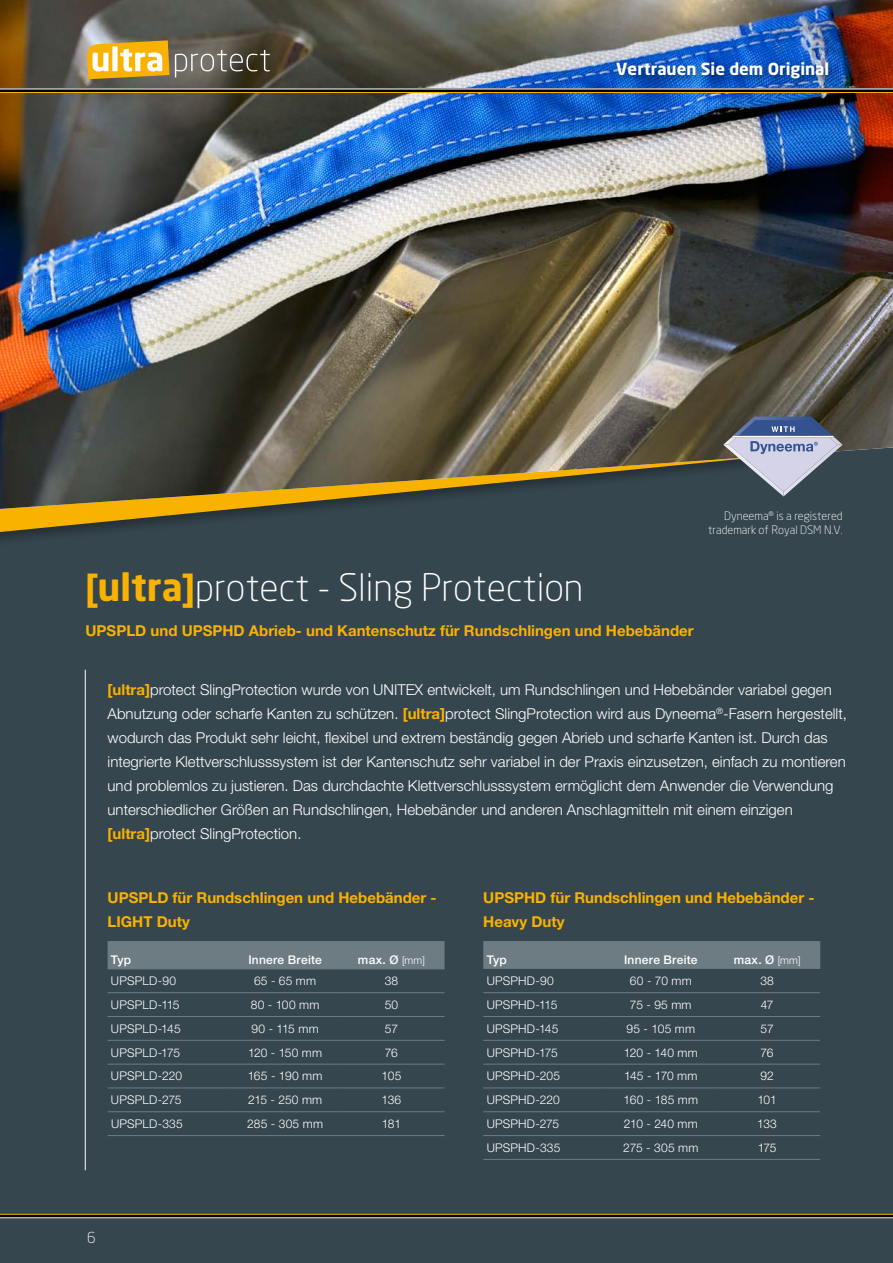
<style>
.page{position:relative;width:893px;height:1263px;background:#36464e}
.page>*{position:absolute;margin:0;border:0;box-sizing:border-box;transform-origin:0 0}
.t1{font:300 37.5px "Neo Sans";color:#fff}
.t2{font:700 16.5px "Neo Sans";color:#fff}
.t3{font:300 15px/24px "Helvetica Neue LT Std";color:#fff}
.t4{font:700 15px/24px "Helvetica Neue LT Std";color:#f9b200}
.t5{font:300 15px "Neo Sans";color:#fff}
.t6{font:300 12px "Helvetica Neue LT Std";letter-spacing:.015em;color:#fff}
.t7{font:500 12px "Helvetica Neue LT Std";letter-spacing:.02em;color:#fff}
.t8{font:300 11.4px/13.8px "Neo Sans";color:#fff;text-align:right}
.s1{font-family:"Helvetica Neue LT Std";font-weight:700;color:#f9b200}
.s2{font-weight:700;color:#f9b200}
.s3{font-weight:300;font-size:10.5px}
</style>
<div class="page">
<svg style="left:0;top:509px;width:302px;height:23px"></svg>
<img style="left:0;top:0;width:893px;height:509px">
<svg style="left:87px;top:40px;width:183px;height:39px;background:#a48d56"></svg>
<svg style="left:0;top:89px;width:893px;height:3px;background:#222"></svg>
<hr style="left:0;top:92px;width:893px;height:1px;background:#f9b200">
<hr style="left:0;top:88px;width:893px;height:1px;background:#fff">
<hr style="left:0;top:1214px;width:893px;height:4px;background:#000">
<hr style="left:0;top:1214px;width:893px;height:1px;background:#f9b200">
<hr style="left:0;top:1217px;width:893px;height:1px;background:#fff">
<hr style="left:85px;top:670px;width:1px;height:500px;background:#fff">
<div style="left:108px;top:941px;width:337px;height:27px;background:#6d7c83"></div>
<hr style="left:108px;top:968px;width:124px;height:1px;background:#6d7c83">
<hr style="left:232px;top:968px;width:106px;height:1px;background:#6d7c83">
<hr style="left:338px;top:968px;width:107px;height:1px;background:#6d7c83">
<hr style="left:108px;top:992px;width:124px;height:1px;background:#6d7c83">
<hr style="left:232px;top:992px;width:106px;height:1px;background:#6d7c83">
<hr style="left:338px;top:992px;width:107px;height:1px;background:#6d7c83">
<hr style="left:108px;top:1016px;width:124px;height:1px;background:#6d7c83">
<hr style="left:232px;top:1016px;width:106px;height:1px;background:#6d7c83">
<hr style="left:338px;top:1016px;width:107px;height:1px;background:#6d7c83">
<hr style="left:108px;top:1040px;width:124px;height:1px;background:#6d7c83">
<hr style="left:232px;top:1040px;width:106px;height:1px;background:#6d7c83">
<hr style="left:338px;top:1040px;width:107px;height:1px;background:#6d7c83">
<hr style="left:108px;top:1064px;width:124px;height:1px;background:#6d7c83">
<hr style="left:232px;top:1064px;width:106px;height:1px;background:#6d7c83">
<hr style="left:338px;top:1064px;width:107px;height:1px;background:#6d7c83">
<hr style="left:108px;top:1087px;width:124px;height:1px;background:#6d7c83">
<hr style="left:232px;top:1087px;width:106px;height:1px;background:#6d7c83">
<hr style="left:338px;top:1087px;width:107px;height:1px;background:#6d7c83">
<hr style="left:108px;top:1111px;width:124px;height:1px;background:#6d7c83">
<hr style="left:232px;top:1111px;width:106px;height:1px;background:#6d7c83">
<hr style="left:338px;top:1111px;width:107px;height:1px;background:#6d7c83">
<hr style="left:108px;top:1135px;width:124px;height:1px;background:#6d7c83">
<hr style="left:232px;top:1135px;width:106px;height:1px;background:#6d7c83">
<hr style="left:338px;top:1135px;width:107px;height:1px;background:#6d7c83">
<div style="left:483px;top:941px;width:337px;height:28px;background:#6d7c83"></div>
<hr style="left:483px;top:992px;width:125px;height:1px;background:#6d7c83">
<hr style="left:608px;top:992px;width:106px;height:1px;background:#6d7c83">
<hr style="left:714px;top:992px;width:106px;height:1px;background:#6d7c83">
<hr style="left:483px;top:1016px;width:125px;height:1px;background:#6d7c83">
<hr style="left:608px;top:1016px;width:106px;height:1px;background:#6d7c83">
<hr style="left:714px;top:1016px;width:106px;height:1px;background:#6d7c83">
<hr style="left:483px;top:1040px;width:125px;height:1px;background:#6d7c83">
<hr style="left:608px;top:1040px;width:106px;height:1px;background:#6d7c83">
<hr style="left:714px;top:1040px;width:106px;height:1px;background:#6d7c83">
<hr style="left:483px;top:1064px;width:125px;height:1px;background:#6d7c83">
<hr style="left:608px;top:1064px;width:106px;height:1px;background:#6d7c83">
<hr style="left:714px;top:1064px;width:106px;height:1px;background:#6d7c83">
<hr style="left:483px;top:1087px;width:125px;height:1px;background:#6d7c83">
<hr style="left:608px;top:1087px;width:106px;height:1px;background:#6d7c83">
<hr style="left:714px;top:1087px;width:106px;height:1px;background:#6d7c83">
<hr style="left:483px;top:1111px;width:125px;height:1px;background:#6d7c83">
<hr style="left:608px;top:1111px;width:106px;height:1px;background:#6d7c83">
<hr style="left:714px;top:1111px;width:106px;height:1px;background:#6d7c83">
<hr style="left:483px;top:1135px;width:125px;height:1px;background:#6d7c83">
<hr style="left:608px;top:1135px;width:106px;height:1px;background:#6d7c83">
<hr style="left:714px;top:1135px;width:106px;height:1px;background:#6d7c83">
<hr style="left:483px;top:1159px;width:125px;height:1px;background:#6d7c83">
<hr style="left:608px;top:1159px;width:106px;height:1px;background:#6d7c83">
<hr style="left:714px;top:1159px;width:106px;height:1px;background:#6d7c83">
<div style="left:611px;top:56px;width:229px;height:34px;background:#000;opacity:.6"></div>
<svg style="left:723px;top:417px;width:120px;height:79px"></svg>
<p class="t2" style="left:616px;top:61px;width:214px">Vertrauen Sie dem Original</p>
<h1 class="t1" style="left:85px;top:571px;width:500px"><span class="s1">[</span><span class="s2">ultra</span><span class="s1">]</span>protect - Sling Protection</h1>
<p class="t4" style="left:85px;top:618px;width:610px">UPSPLD und UPSPHD Abrieb- und Kantenschutz für Rundschlingen und Hebebänder</p>
<p class="t8" style="left:708px;top:509px;width:136px">Dyneema<sup>®</sup> is a registered trademark of Royal DSM N.V.</p>
<p class="t3" style="left:108px;top:678px;width:741px"><span class="s2">[ultra]</span>protect SlingProtection wurde von UNITEX entwickelt, um Rundschlingen und Hebebänder variabel gegen Abnutzung oder scharfe Kanten zu schützen. <span class="s2">[ultra]</span>protect SlingProtection wird aus Dyneema<sup>®</sup>-Fasern hergestellt, wodurch das Produkt sehr leicht, flexibel und extrem beständig gegen Abrieb und scharfe Kanten ist. Durch das integrierte Klettverschlusssystem ist der Kantenschutz sehr variabel in der Praxis einzusetzen, einfach zu montieren und problemlos zu justieren. Das durchdachte Klettverschlusssystem ermöglicht dem Anwender die Verwendung unterschiedlicher Größen an Rundschlingen, Hebebänder und anderen Anschlagmitteln mit einem einzigen <span class="s2">[ultra]</span>protect SlingProtection.</p>
<p class="t4" style="left:108px;top:885px;width:330px">UPSPLD für Rundschlingen und Hebebänder -<br>LIGHT Duty</p>
<p class="t4" style="left:483px;top:885px;width:333px">UPSPHD für Rundschlingen und Hebebänder -<br>Heavy Duty</p>
<p class="t7" style="left:111px;top:952px;width:22px">Typ</p>
<p class="t7" style="left:248px;top:952px;width:75px">Innere Breite</p>
<p class="t7" style="left:358px;top:952px;width:68px">max. Ø <span class="s3">[mm]</span></p>
<p class="t6" style="left:111px;top:973px;width:67px">UPSPLD-90</p>
<p class="t6" style="left:254px;top:973px;width:64px">65 - 65 mm</p>
<p class="t6" style="left:385px;top:973px;width:15px">38</p>
<p class="t6" style="left:111px;top:997px;width:70px">UPSPLD-115</p>
<p class="t6" style="left:251px;top:997px;width:70px">80 - 100 mm</p>
<p class="t6" style="left:385px;top:997px;width:15px">50</p>
<p class="t6" style="left:111px;top:1021px;width:71px">UPSPLD-145</p>
<p class="t6" style="left:252px;top:1021px;width:69px">90 - 115 mm</p>
<p class="t6" style="left:385px;top:1021px;width:15px">57</p>
<p class="t6" style="left:111px;top:1045px;width:71px">UPSPLD-175</p>
<p class="t6" style="left:248px;top:1045px;width:76px">120 - 150 mm</p>
<p class="t6" style="left:385px;top:1045px;width:15px">76</p>
<p class="t6" style="left:111px;top:1069px;width:73px">UPSPLD-220</p>
<p class="t6" style="left:248px;top:1069px;width:76px">165 - 190 mm</p>
<p class="t6" style="left:382px;top:1069px;width:21px">105</p>
<p class="t6" style="left:111px;top:1092px;width:72px">UPSPLD-275</p>
<p class="t6" style="left:248px;top:1092px;width:76px">215 - 250 mm</p>
<p class="t6" style="left:382px;top:1092px;width:21px">136</p>
<p class="t6" style="left:111px;top:1116px;width:73px">UPSPLD-335</p>
<p class="t6" style="left:247px;top:1116px;width:77px">285 - 305 mm</p>
<p class="t6" style="left:382px;top:1116px;width:21px">181</p>
<p class="t5" style="left:87px;top:1231px;width:10px">6</p>
<p class="t7" style="left:487px;top:952px;width:22px">Typ</p>
<p class="t7" style="left:624px;top:952px;width:75px">Innere Breite</p>
<p class="t7" style="left:734px;top:952px;width:68px">max. Ø <span class="s3">[mm]</span></p>
<p class="t6" style="left:487px;top:973px;width:69px">UPSPHD-90</p>
<p class="t6" style="left:630px;top:973px;width:63px">60 - 70 mm</p>
<p class="t6" style="left:760px;top:973px;width:15px">38</p>
<p class="t6" style="left:487px;top:997px;width:72px">UPSPHD-115</p>
<p class="t6" style="left:630px;top:997px;width:63px">75 - 95 mm</p>
<p class="t6" style="left:761px;top:997px;width:14px">47</p>
<p class="t6" style="left:487px;top:1021px;width:73px">UPSPHD-145</p>
<p class="t6" style="left:627px;top:1021px;width:70px">95 - 105 mm</p>
<p class="t6" style="left:760px;top:1021px;width:15px">57</p>
<p class="t6" style="left:487px;top:1045px;width:73px">UPSPHD-175</p>
<p class="t6" style="left:624px;top:1045px;width:75px">120 - 140 mm</p>
<p class="t6" style="left:761px;top:1045px;width:15px">76</p>
<p class="t6" style="left:487px;top:1069px;width:75px">UPSPHD-205</p>
<p class="t6" style="left:624px;top:1069px;width:75px">145 - 170 mm</p>
<p class="t6" style="left:760px;top:1069px;width:15px">92</p>
<p class="t6" style="left:487px;top:1092px;width:75px">UPSPHD-220</p>
<p class="t6" style="left:623px;top:1092px;width:76px">160 - 185 mm</p>
<p class="t6" style="left:757px;top:1092px;width:21px">101</p>
<p class="t6" style="left:487px;top:1116px;width:74px">UPSPHD-275</p>
<p class="t6" style="left:624px;top:1116px;width:76px">210 - 240 mm</p>
<p class="t6" style="left:757px;top:1116px;width:21px">133</p>
<p class="t6" style="left:487px;top:1140px;width:75px">UPSPHD-335</p>
<p class="t6" style="left:623px;top:1140px;width:77px">275 - 305 mm</p>
<p class="t6" style="left:758px;top:1140px;width:20px">175</p>
</div>
